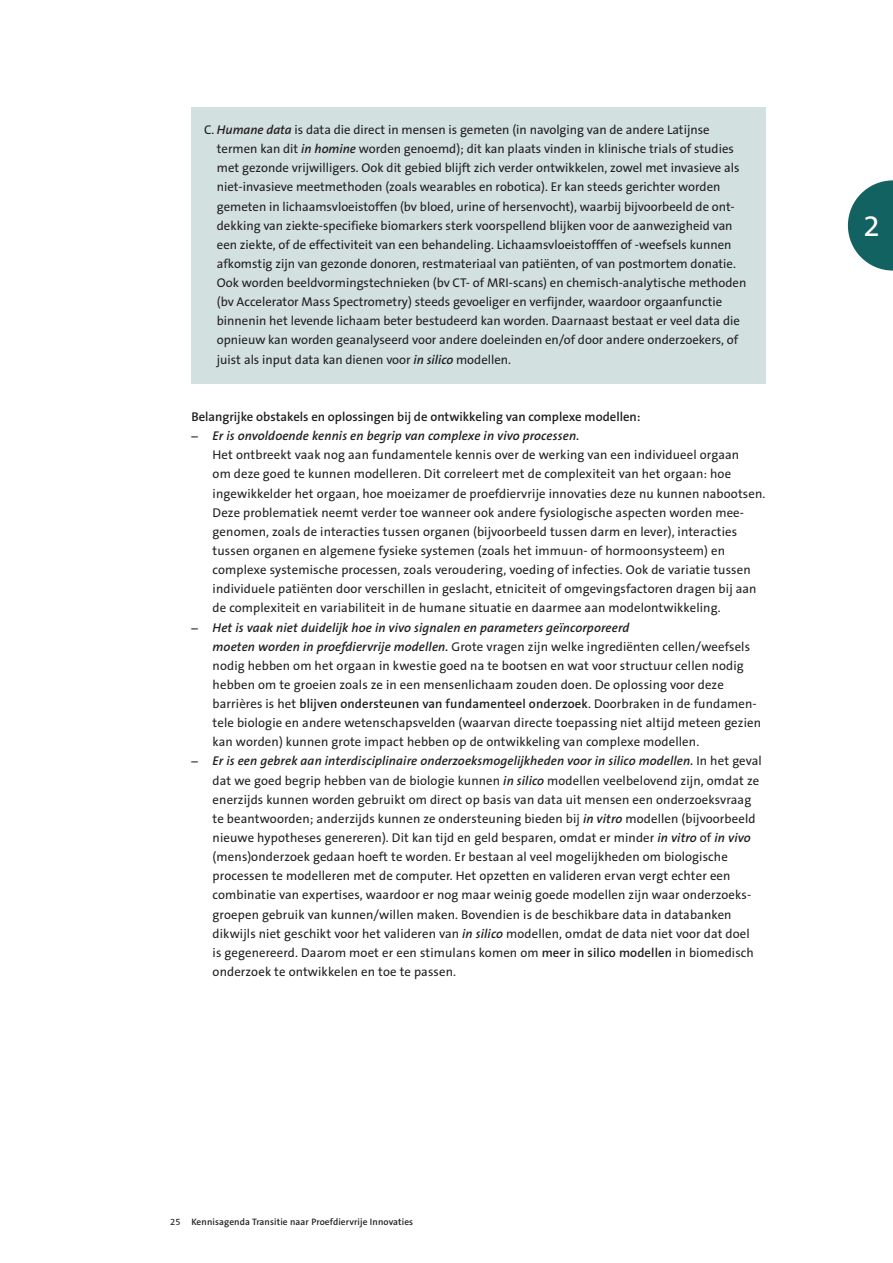
<style>
.page{position:relative;width:893px;height:1263px;background:#fff}
.page>*{position:absolute;margin:0;border:0;box-sizing:border-box;transform-origin:0 0}
.t1{font:30px "The Sans B5 Plain";color:#fff}
.UL_Kadertekst_opsomm{font:12.75px/19.2px "The Sans B5 Plain";letter-spacing:.01em;color:#231f20}
.P-Broodtekst_Engels{font:600 12.75px "The Sans B6";color:#231f20}
.t2{font:600 9.3px "The Sans B6";letter-spacing:.01em;color:#231f20}
.s1{font-family:"The Sans B6";font-weight:600;font-style:italic}
.s2{font-family:"Gill Sans"}
.s3{font-family:"The Sans B6";font-weight:600}
.s4{font-family:"The Sans B5 Plain";font-weight:400}
</style>
<div class="page">
<svg style="left:848px;top:180px;width:45px;height:91px"></svg>
<div style="left:191px;top:108px;width:574px;height:276px;background:#d2e0df"></div>
<p class="UL_Kadertekst_opsomm" style="left:217px;top:121px;width:531px;text-indent:-13px">C. <span class="s1">Humane data</span> is data die direct in mensen is gemeten (in navolging van de andere Latijnse termen kan dit <span class="s1">in homine</span> worden genoemd); dit kan plaats vinden in klinische trials of studies met gezonde vrijwilligers. Ook dit gebied blijft zich verder ontwikkelen, zowel met invasieve als niet-invasieve meetmethoden (zoals wearables en robotica). Er kan steeds gerichter worden gemeten in lichaamsvloeistoffen (bv bloed, urine of hersenvocht), waarbij bijvoorbeeld de ont&shy;dekking van ziekte-specifieke biomarkers sterk voorspellend blijken voor de aanwezigheid van een ziekte, of de effectiviteit van een behandeling. Lichaamsvloeistofffen of -weefsels kunnen afkomstig zijn van gezonde donoren, restmateriaal van patiënten, of van postmortem donatie.<br>Ook worden beeldvormingstechnieken (bv CT- of MRI-scans) en chemisch-analytische methoden (bv Accelerator Mass Spectrometry) steeds gevoeliger en verfijnder, waardoor orgaanfunctie binnenin het levende lichaam beter bestudeerd kan worden. Daarnaast bestaat er veel data die opnieuw kan worden geanalyseerd voor andere doeleinden en/of door andere onderzoekers, of juist als input data kan dienen voor <span class="s1">in silico</span> modellen.</p>
<p class="P-Broodtekst_Engels" style="left:191px;top:410px;width:451px">Belangrijke obstakels en oplossingen bij de ontwikkeling van complexe modellen:</p>
<p class="UL_Kadertekst_opsomm" style="left:213px;top:427px;width:554px;text-indent:-21px"><span class="s2">–</span> <span class="s1">Er is onvoldoende kennis en begrip van complexe in vivo processen.<br></span>Het ontbreekt vaak nog aan fundamentele kennis over de werking van een individueel orgaan<br>om deze goed te kunnen modelleren. Dit correleert met de complexiteit van het orgaan: hoe ingewikkelder het orgaan, hoe moeizamer de proefdiervrije innovaties deze nu kunnen nabootsen.<br>Deze problematiek neemt verder toe wanneer ook andere fysiologische aspecten worden mee&shy;genomen, zoals de interacties tussen organen (bijvoorbeeld tussen darm en lever), interacties tussen organen en algemene fysieke systemen (zoals het immuun- of hormoonsysteem) en complexe systemische processen, zoals veroudering, voeding of infecties. Ook de variatie tussen individuele patiënten door verschillen in geslacht, etniciteit of omgevingsfactoren dragen bij aan de complexiteit en variabiliteit in de humane situatie en daarmee aan modelontwikkeling.</p>
<p class="UL_Kadertekst_opsomm" style="left:213px;top:618px;width:550px;text-indent:-21px"><span class="s2">–</span> <span class="s1">Het is vaak niet duidelijk hoe in vivo signalen en parameters geïncorporeerd<br>moeten worden in proefdiervrije modellen.</span> Grote vragen zijn welke ingrediënten cellen/weefsels nodig hebben om het orgaan in kwestie goed na te bootsen en wat voor structuur cellen nodig hebben om te groeien zoals ze in een mensenlichaam zouden doen. De oplossing voor deze barrières is het <span class="s3">blijven ondersteunen van fundamenteel onderzoek</span>. Doorbraken in de fundamen&shy;tele biologie en andere wetenschapsvelden (waarvan directe toepassing niet altijd meteen gezien kan worden) kunnen grote impact hebben op de ontwikkeling van complexe modellen.</p>
<p class="UL_Kadertekst_opsomm" style="left:213px;top:752px;width:551px;text-indent:-21px"><span class="s2">–</span> <span class="s1">Er is een gebrek aan interdisciplinaire onderzoeksmogelijkheden voor in silico modellen.</span> In het geval dat we goed begrip hebben van de biologie kunnen <span class="s1">in silico</span> modellen veelbelovend zijn, omdat ze enerzijds kunnen worden gebruikt om direct op basis van data uit mensen een onderzoeksvraag te beantwoorden; anderzijds kunnen ze ondersteuning bieden bij <span class="s1">in vitro</span> modellen (bijvoorbeeld nieuwe hypotheses genereren). Dit kan tijd en geld besparen, omdat er minder <span class="s1">in vitro</span> of <span class="s1">in vivo </span>(mens)onderzoek gedaan hoeft te worden. Er bestaan al veel mogelijkheden om biologische processen te modelleren met de computer. Het opzetten en valideren ervan vergt echter een combinatie van expertises, waardoor er nog maar weinig goede modellen zijn waar onderzoeks&shy;groepen gebruik van kunnen/willen maken. Bovendien is de beschikbare data in databanken dikwijls niet geschikt voor het valideren van <span class="s1">in silico</span> modellen, omdat de data niet voor dat doel is gegenereerd. Daarom moet er een stimulans komen om <span class="s3">meer in silico modellen</span> in biomedisch onderzoek te ontwikkelen en toe te passen.</p>
<p class="t2" style="left:170px;top:1217px;width:245px"><span class="s4">25</span> Kennisagenda Transitie naar Proefdiervrije Innovaties</p>
<h1 class="t1" style="left:864px;top:211px;width:18px">2</h1>
</div>
